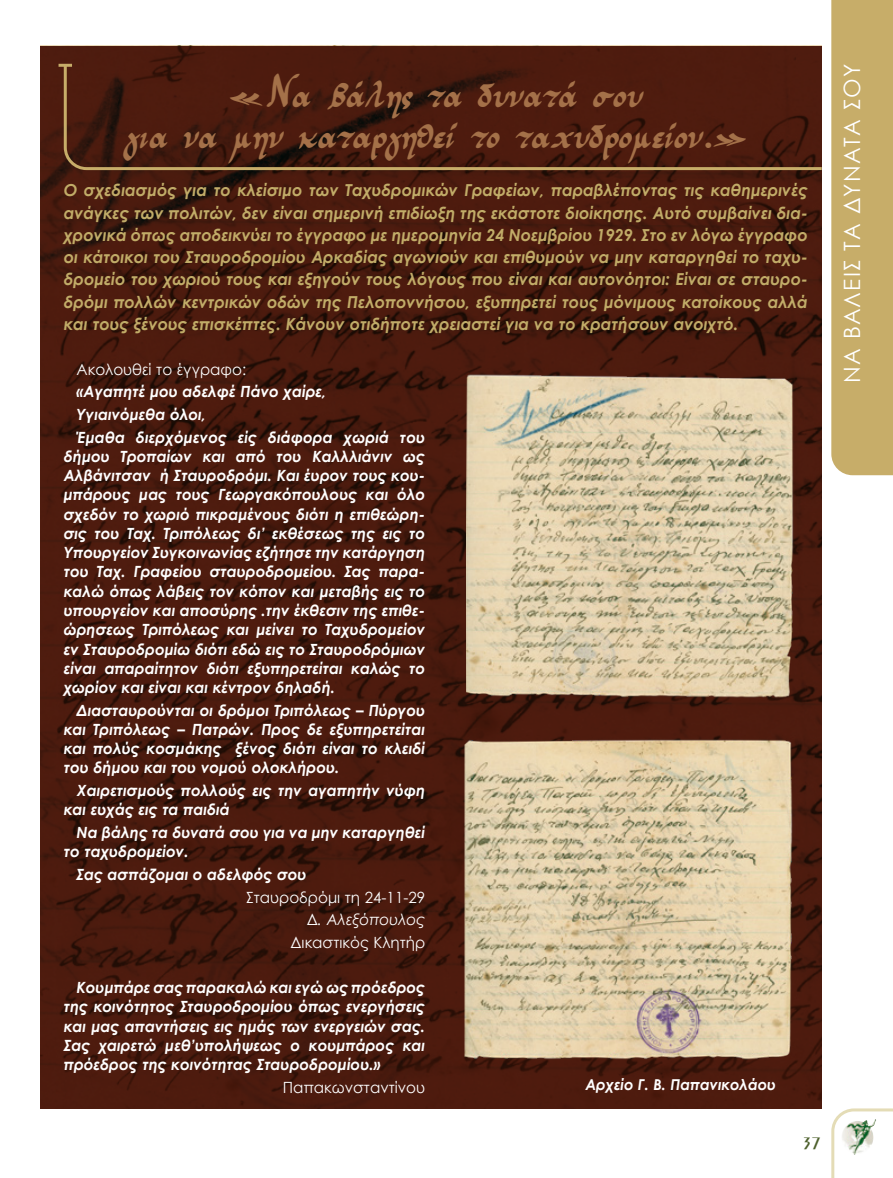
<style>
.page{position:relative;width:893px;height:1178px;background:#fff}
.page>*{position:absolute;margin:0;border:0;box-sizing:border-box;transform-origin:0 0}
.t1{font:39px/41.2px "GENMA Aegeanwaves";color:#a47149;text-align:center}
.t2{font:22.5px "Century Gothic";letter-spacing:.05em;color:#fff}
.t3{font:18px "UB Paris";color:#4d602c}
.t4{font:italic 700 16.5px/22.2px "Century Gothic";color:#c1ac68;text-align:justify}
.t5{font:italic 700 15.45px/19.2px "Century Gothic";color:#fff}
.t6{font:15.45px/22.6px "Century Gothic";color:#fff;text-align:right}
.t7{font:italic 700 15px "Century Gothic";color:#fff}
.s1{font-style:italic}
</style>
<div class="page">
<svg style="left:831px;top:1108px;width:62px;height:70px"></svg>
<div style="left:839px;top:1114px;width:41px;height:44px;background:#fff"></div>
<img style="left:842px;top:1119px;width:34px;height:36px">
<img style="left:40px;top:46px;width:782px;height:1062px">
<img style="left:466px;top:372px;width:333px;height:328px">
<img style="left:464px;top:735px;width:333px;height:328px">
<svg style="left:62px;top:62px;width:760px;height:110px;background:#4b1d10"></svg>
<svg style="left:59px;top:64px;width:13px;height:3px"></svg>
<div style="left:831px;top:0;width:62px;height:475px;background:#c7ad69"></div>
<h1 class="t1" style="left:125px;top:71px;width:623px">«Να βάλης τα δυνατά σου<br>για να μην καταργηθεί το ταχυδρομείον.»</h1>
<p class="t4" style="left:64px;top:178px;width:746px">Ο σχεδιασμός για το κλείσιμο των Ταχυδρομικών Γραφείων, παραβλέποντας τις καθημερινές ανάγκες των πολιτών, δεν είναι σημερινή επιδίωξη της εκάστοτε διοίκησης. Αυτό συμβαίνει δια&shy;χρονικά όπως αποδεικνύει το έγγραφο με ημερομηνία 24 Νοεμβρίου 1929. Στο εν λόγω έγγραφο οι κάτοικοι του Σταυροδρομίου Αρκαδίας αγωνιούν και επιθυμούν να μην καταργηθεί το ταχυ&shy;δρομείο του χωριού τους και εξηγούν τους λόγους που είναι και αυτονόητοι: Eίναι σε σταυρο&shy;δρόμι πολλών κεντρικών οδών της Πελοποννήσου, εξυπηρετεί τους μόνιμους κατοίκους αλλά και τους ξένους επισκέπτες. Κάνουν οτιδήποτε χρειαστεί για να το κρατήσουν ανοιχτό.</p>
<p class="t6" style="left:77px;top:357px;width:171px">Ακολουθεί το έγγραφο:</p>
<p class="t5" style="left:77px;top:380px;width:350px;line-height:22.6px">«Αγαπητέ μου αδελφέ Πάνο χαίρε,<br>Υγιαινόμεθα όλοι,<br>Έμαθα διερχόμενος είς διάφορα χωριά του</p>
<p class="t5" style="left:64px;top:446px;width:363px;text-align:justify">δήμου Τροπαίων και από του Καλλλιάνιν ως Αλβάνιτσαν ή Σταυροδρόμι. Και έυρον τους κου&shy;μπάρους μας τους Γεωργακόπουλους και όλο σχεδόν το χωριό πικραμένους διότι η επιθεώρη&shy;σις του Ταχ. Τριπόλεως δι’ εκθέσεως της εις το Υπουργείον Συγκοινωνίας εζήτησε την κατάργηση του Ταχ. Γραφείου σταυροδρομείου. Σας παρα&shy;καλώ όπως λάβεις τον κόπον και μεταβής εις το υπουργείον και αποσύρης .την έκθεσιν της επιθε&shy;ώρησεως Τριπόλεως και μείνει το Ταχυδρομείον εν Σταυροδρομίω διότι εδώ εις το Σταυροδρόμιων είναι απαραίτητον διότι εξυπηρετείται καλώς το χωρίον και είναι και κέντρον δηλαδή.</p>
<p class="t5" style="left:64px;top:700px;width:363px;text-align:justify;text-indent:13px">Διασταυρούνται οι δρόμοι Τριπόλεως – Πύργου και Τριπόλεως – Πατρών. Προς δε εξυπηρετείται και πολύς κοσμάκης ξένος διότι είναι το κλειδί του δήμου και του νομού ολοκλήρου.</p>
<p class="t5" style="left:64px;top:780px;width:363px;text-indent:13px">Χαιρετισμούς πολλούς εις την αγαπητήν νύφη και ευχάς εις τα παιδιά</p>
<p class="t5" style="left:64px;top:822px;width:363px;text-indent:13px">Να βάλης τα δυνατά σου για να μην καταργηθεί το ταχυδρομείον.</p>
<p class="t5" style="left:77px;top:864px;width:232px">Σας ασπάζομαι ο αδελφός σου</p>
<p class="t6" style="left:246px;top:885px;width:181px">Σταυροδρόμι τη 24-11-29<br>Δ<span class="s1">. Αλεξόπουλος<br></span>Δικαστικός Κλητήρ</p>
<p class="t5" style="left:64px;top:977px;width:363px;text-align:justify;text-indent:13px">Κουμπάρε σας παρακαλώ και εγώ ως πρόεδρος της κοινότητος Σταυροδρομίου όπως ενεργήσεις και μας απαντήσεις εις ημάς των ενεργειών σας.<br>Σας χαιρετώ μεθ’υπολήψεως ο κουμπάρος και πρόεδρος της κοινότητας Σταυροδρομίου.»</p>
<p class="t6" style="left:283px;top:1076px;width:144px">Παπακωνσταντίνου</p>
<p class="t7" style="left:585px;top:1073px;width:192px">Αρχείο Γ. Β. Παπανικολάου</p>
<p class="t3" style="left:803px;top:1136px;width:19px">37</p>
<h2 class="t2" style="left:836px;top:383px;width:321px;rotate:-90deg">ΝΑ ΒΑΛΕΙΣ ΤΑ ΔΥΝΑΤΑ ΣΟΥ</h2>
</div>
